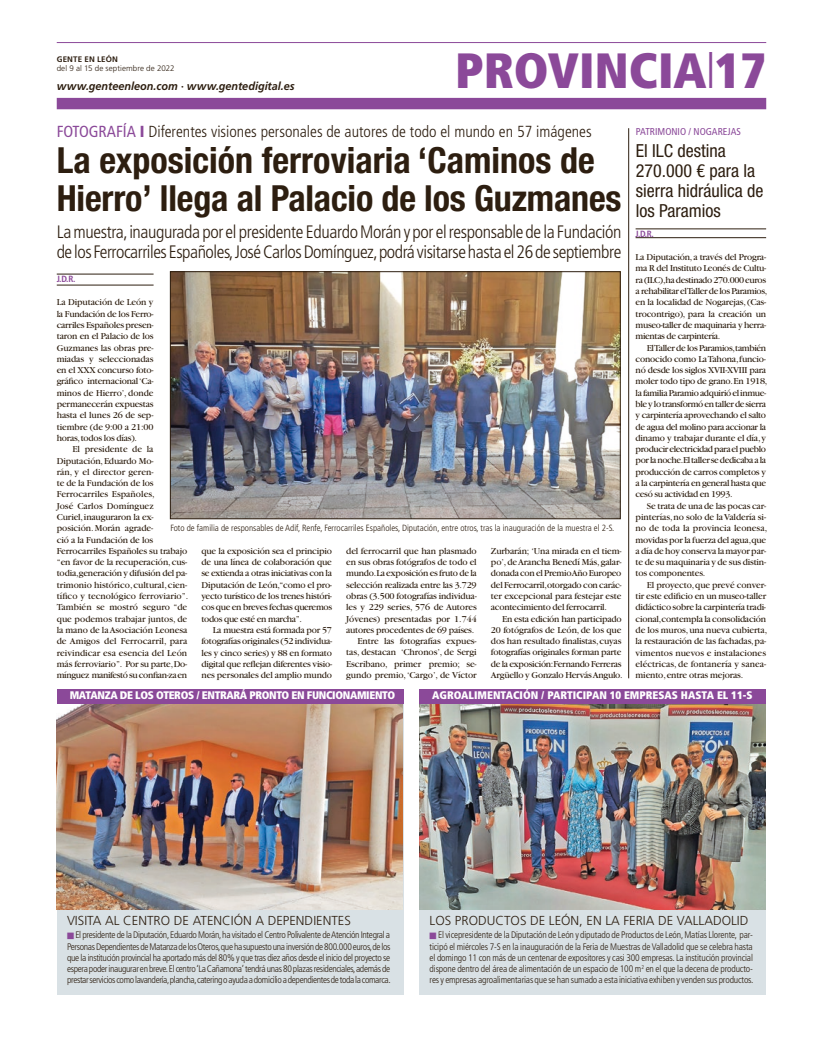
<style>
.page{position:relative;width:823px;height:1049px;background:#fff}
.page>*{position:absolute;margin:0;border:0;box-sizing:border-box;transform-origin:0 0}
.t1{font:900 condensed 49.5px "Frutiger";color:#8b4999}
.t2{font:700 condensed 36px/38px "Helvetica Neue LT Std";letter-spacing:-.005em;color:#2d1e10}
.t3{font:300 condensed 18px/20px "Frutiger LT Std";letter-spacing:-.02em;color:#2d1e10}
.t4{font:condensed 18px/20px "Helvetica Neue LT Std";color:#2d1e10}
.t5{font:300 condensed 16px "Frutiger LT Std";color:#2d1e10}
.t6{font:300 13px "Frutiger LT Std";color:#2d1e10}
.t7{font:italic 700 11.3px "Frutiger LT Std";color:#2d1e10;scale:.96 1}
.t8{font:900 condensed 11px "Frutiger LT Std";color:#fff}
.t9{font:900 condensed 11px "Frutiger LT Std";letter-spacing:-.03em;color:#fff}
.t10{font:condensed 10px "Frutiger LT Std";color:#8b4999}
.t11{font:9.5px/11.3px "Garamond";letter-spacing:-.015em;color:#2d1e10;text-align:justify}
.t12{font:300 condensed 9.5px/11.3px "Frutiger LT Std";letter-spacing:-.035em;color:#2d1e10;text-align:justify}
.t13{font:9.5px/11.3px "Garamond";letter-spacing:-.035em;color:#2d1e10}
.t14{font:300 condensed 9px "Frutiger LT Std";color:#2d1e10}
.t15{font:700 condensed 9px "Frutiger LT Std";color:#8b4999}
.t16{font:300 8px "Frutiger LT Std";letter-spacing:.005em;color:#2d1e10}
.t17{font:700 8px "Frutiger LT Std";letter-spacing:.02em;color:#2d1e10}
.s1{font-weight:400;color:#8b4999}
.s2{font-weight:900;color:#8b4999}
.s3{color:#8b4999}
</style>
<div class="page">
<div style="left:57px;top:98px;width:708px;height:11px;background:#8b4999"></div>
<hr style="left:57px;top:42px;width:708px;height:1px;background:#8b4999">
<hr style="left:57px;top:274px;width:96px;height:1px;background:#2d1e10">
<hr style="left:57px;top:285px;width:96px;height:1px;background:#2d1e10">
<img style="left:172px;top:274px;width:446px;height:243px">
<div style="left:170px;top:272px;width:450px;height:247px;border:1px solid #2d1e10"></div>
<hr style="left:635px;top:229px;width:130px;height:1px;background:#2d1e10">
<hr style="left:635px;top:237px;width:130px;height:1px;background:#2d1e10">
<hr style="left:628px;top:128px;width:1px;height:550px;background:#2d1e10">
<div style="left:419px;top:698px;width:346px;height:297px;background:#d9e1e5"></div>
<img style="left:419px;top:703px;width:346px;height:207px">
<div style="left:419px;top:689px;width:346px;height:14px;background:#8b4999"></div>
<div style="left:57px;top:698px;width:346px;height:297px;background:#d9e1e5"></div>
<img style="left:57px;top:703px;width:346px;height:207px">
<div style="left:57px;top:689px;width:346px;height:14px;background:#8b4999"></div>
<p class="t17" style="left:57px;top:54px;width:63px">GENTE EN LEÓN</p>
<p class="t16" style="left:57px;top:64px;width:119px">del 9 al 15 de septiembre de 2022</p>
<p class="t7" style="left:57px;top:80px;width:249px">www.genteenleon.com · www.gentedigital.es</p>
<h1 class="t1" style="left:455px;top:41px;width:312px">PROVINCIA<sup>|</sup>17</h1>
<h3 class="t5" style="left:57px;top:122px;width:536px"><span class="s1">FOTOGRAFÍA</span> <span class="s2">I</span> Diferentes visiones personales de autores de todo el mundo en 57 imágenes</h3>
<p class="t10" style="left:635px;top:126px;width:106px">PATRIMONIO / NOGAREJAS</p>
<h2 class="t2" style="left:57px;top:141px;width:566px">La exposición ferroviaria ‘Caminos de<br>Hierro’ llega al Palacio de los Guzmanes</h2>
<h3 class="t3" style="left:57px;top:222px;width:566px">La muestra, inaugurada por el presidente Eduardo Morán y por el responsable de la Fundación de los Ferrocarriles Españoles, José Carlos Domínguez, podrá visitarse hasta el 26 de septiembre</h3>
<p class="t15" style="left:57px;top:273px;width:20px">J.D.R.</p>
<p class="t11" style="left:57px;top:297px;width:98px">La Diputación de León y la Fundación de los Ferro&shy;carriles Españoles presen&shy;taron en el Palacio de los Guzmanes las obras pre&shy;miadas y seleccionadas en el XXX concurso foto&shy;gráfico internacional ‘Ca&shy;minos de Hierro’, donde permanecerán expuestas hasta el lunes 26 de sep&shy;tiembre (de 9:00 a 21:00 horas, todos los días).</p>
<p class="t11" style="left:57px;top:444px;width:133px;text-align:left;text-indent:16px">El presidente de la<br>Diputación, Eduardo Mo-<br>rán, y el director geren-<br>te de la Fundación de los<br>Ferrocarriles Españoles,<br>José Carlos Domínguez<br>Curiel, inauguraron la ex&shy;posición. Morán agrade-<br>ció a la Fundación de los<br>Ferrocarriles Españoles su trabajo “en favor de la recuperación, cus&shy;todia,generación y difusión del pa&shy;trimonio histórico, cultural, cien&shy;tífico y tecnológico ferroviario”.<br>También se mostró seguro “de que podemos trabajar juntos, de la mano de la Asociación Leonesa de Amigos del Ferrocarril, para reivindicar esa esencia del León más ferroviario”. Por su parte, Do&shy;mínguez manifestó su confian-za en</p>
<p class="t14" style="left:170px;top:523px;width:445px">Foto de familia de responsables de Adif, Renfe, Ferrocarriles Españoles, Diputación, entre otros, tras la inauguración de la muestra el 2-S.</p>
<p class="t11" style="left:346px;top:545px;width:132px;text-align:right">del ferrocarril que han plasmado en sus obras fotógrafos de todo el mundo.La exposición es fruto de la selección realizada entre las 3.729 obras (3.500 fotografías individua&shy;les y 229 series, 576 de Autores Jóvenes) presentadas por 1.744 autores procedentes de 69 países.<br>Entre las fotografías expues&shy;tas, destacan ‘Chronos’, de Sergi Escribano, primer premio; se&shy;gundo premio, ‘Cargo’, de Víctor</p>
<p class="t11" style="left:490px;top:545px;width:132px">Zurbarán; ‘Una mirada en el tiem&shy;po’, de Arancha Benedí Más, galar&shy;donada con el Premio Año Europeo del Ferrocarril,otorgado con carác&shy;ter excepcional para festejar este acontecimiento del ferrocarril.</p>
<p class="t11" style="left:201px;top:545px;width:132px">que la exposición sea el principio de una línea de colaboración que se extienda a otras iniciativas con la Diputación de León,“como el pro&shy;yecto turístico de los trenes históri&shy;cos que en breves fechas queremos todos que esté en marcha”.</p>
<p class="t11" style="left:201px;top:624px;width:132px;text-indent:11px">La muestra está formada por 57 fotografías originales (52 individua&shy;les y cinco series) y 88 en formato digital que reflejan diferentes visio&shy;nes personales del amplio mundo</p>
<p class="t11" style="left:490px;top:613px;width:133px;text-align:left;text-indent:11px">En esta edición han participado 20 fotógrafos de León, de los que dos han resultado finalistas, cuyas fotografías originales forman parte de la exposición:Fernando Ferreras Argüello y Gonzalo Hervás Angulo.</p>
<h3 class="t4" style="left:635px;top:141px;width:129px">El ILC destina<br>270.000 € para la sierra hidráulica de los Paramios</h3>
<p class="t15" style="left:635px;top:228px;width:20px">J.D.R.</p>
<p class="t11" style="left:635px;top:252px;width:133px;text-align:left">La Diputación, a través del Progra&shy;ma R del Instituto Leonés de Cultu&shy;ra (ILC),ha destinado 270.000 euros a rehabilitar el Taller de los Paramios, en la localidad de Nogarejas, (Cas&shy;trocontrigo), para la creación un museo-taller de maquinaria y herra&shy;mientas de carpintería.</p>
<p class="t13" style="left:635px;top:342px;width:133px;text-indent:11px">El Taller de los Paramios,también conocido como La Tahona, funcio&shy;nó desde los siglos XVII-XVIII para moler todo tipo de grano. En 1918, la familia Paramio adquirió el inmue&shy;ble y lo transformó en taller de sierra y carpintería aprovechando el salto de agua del molino para accionar la dinamo y trabajar durante el día, y producir electricidad para el pueblo por la noche.El taller se dedicaba a la producción de carros completos y a la carpintería en general hasta que cesó su actividad en 1993.</p>
<p class="t11" style="left:635px;top:500px;width:133px;text-indent:11px">Se trata de una de las pocas car&shy;pinterías, no solo de la Valdería si&shy;no de toda la provincia leonesa, movidas por la fuerza del agua,que a día de hoy conserva la mayor par&shy;te de su maquinaria y de sus distin&shy;tos componentes.</p>
<p class="t11" style="left:635px;top:579px;width:133px;text-align:left;text-indent:11px">El proyecto, que prevé conver&shy;tir este edificio en un museo-taller didáctico sobre la carpintería tradi&shy;cional,contempla la consolidación de los muros, una nueva cubierta, la restauración de las fachadas, pa&shy;vimentos nuevos e instalaciones eléctricas, de fontanería y sanea&shy;miento, entre otras mejoras.</p>
<p class="t9" style="left:70px;top:689px;width:327px">MATANZA DE LOS OTEROS / ENTRARÁ PRONTO EN FUNCIONAMIENTO</p>
<p class="t8" style="left:432px;top:689px;width:321px">AGROALIMENTACIÓN / PARTICIPAN 10 EMPRESAS HASTA EL 11-S</p>
<h3 class="t6" style="left:67px;top:913px;width:285px">VISITA AL CENTRO DE ATENCIÓN A DEPENDIENTES</h3>
<p class="t12" style="left:67px;top:929px;width:325px"><span class="s3">■</span> El presidente de la Diputación, Eduardo Morán, ha visitado el Centro Polivalente de Atención Integral a Personas Dependientes de Matanza de los Oteros, que ha supuesto una inversión de 800.000 euros, de los que la institución provincial ha aportado más del 80% y que tras diez años desde el inicio del proyecto se espera poder inaugurar en breve. El centro ‘La Cañamona’ tendrá unas 80 plazas residenciales, además de prestar servicios como lavandería, plancha, catering o ayuda a domicilio a dependientes de toda la comarca.</p>
<h3 class="t6" style="left:429px;top:913px;width:320px">LOS PRODUCTOS DE LEÓN, EN LA FERIA DE VALLADOLID</h3>
<p class="t12" style="left:429px;top:929px;width:325px"><span class="s3">■</span> El vicepresidente de la Diputación de León y diputado de Productos de León, Matías Llorente, par&shy;ticipó el miércoles 7-S en la inauguración de la Feria de Muestras de Valladolid que se celebra hasta el domingo 11 con más de un centenar de expositores y casi 300 empresas. La institución provincial dispone dentro del área de alimentación de un espacio de 100 m<sup>2</sup> en el que la decena de producto&shy;res y empresas agroalimentarias que se han sumado a esta iniciativa exhiben y venden sus productos.</p>
</div>
